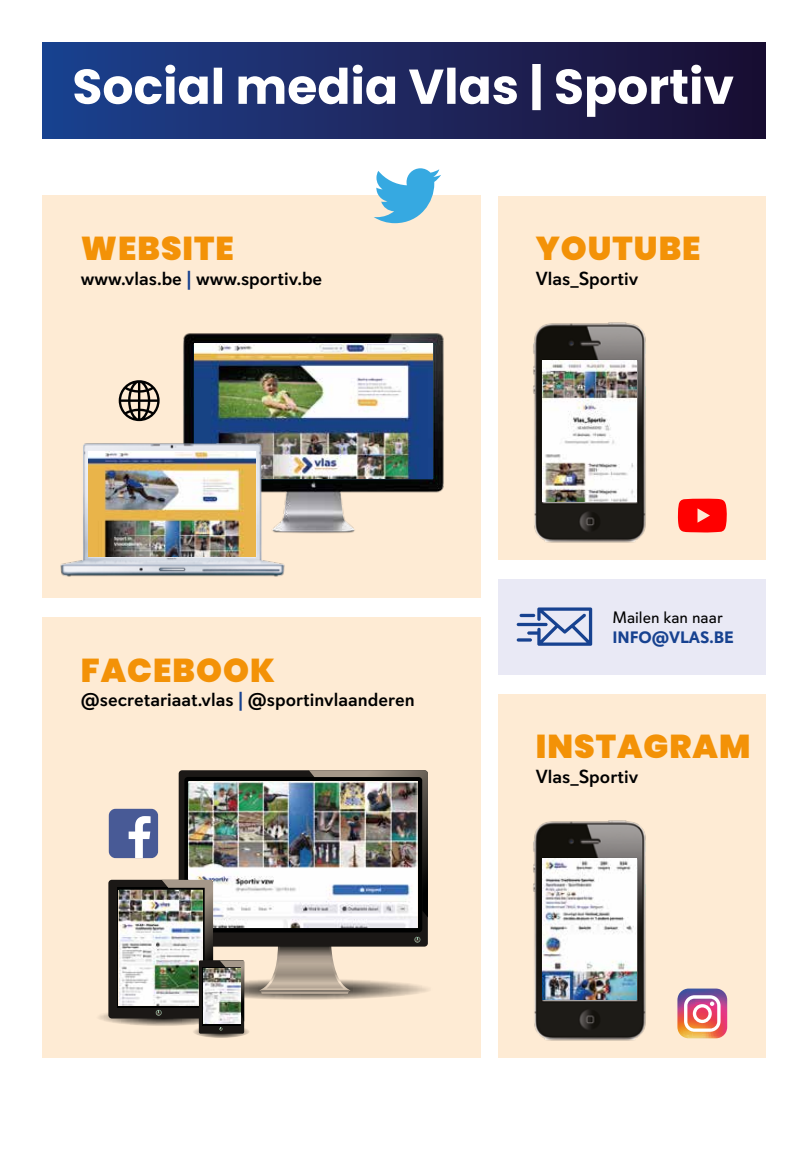
<style>
.page{position:relative;width:808px;height:1149px;background:#fff}
.page>*{position:absolute;margin:0;border:0;box-sizing:border-box;transform-origin:0 0}
.t1{font:900 33px "Poppins";letter-spacing:.03em;color:#f39207}
.t2{font:500 18.9px "Davis Sans";color:#000}
.t3{font:16.5px "Davis Sans";color:#000}
.t4{font:700 16.5px "Davis Sans";color:#174290}
.s1{color:#174290}
</style>
<div class="page">
<div style="left:43px;top:196px;width:437px;height:401px;background:#feebd4"></div>
<img style="left:183px;top:333px;width:261px;height:201px">
<img style="left:195px;top:343px;width:238px;height:135px">
<img style="left:60px;top:441px;width:227px;height:136px">
<img style="left:89px;top:451px;width:167px;height:105px">
<div style="left:43px;top:43px;width:722px;height:95px;background:linear-gradient(to right,#1d418e,#1c0d31)"></div>
<div style="left:497px;top:196px;width:268px;height:363px;background:#feebd4"></div>
<div style="left:43px;top:617px;width:437px;height:440px;background:#feebd4"></div>
<img style="left:244px;top:978px;width:184px;height:21px">
<div style="left:179px;top:770px;width:249px;height:176px;background:#1c1b1b;border-radius:3px"></div>
<div style="left:184px;top:776px;width:238px;height:156px;background:#010202;border-radius:3px"></div>
<svg style="left:309px;top:770px;width:119px;height:147px"></svg>
<svg style="left:414px;top:936px;width:7px;height:6px"></svg>
<svg style="left:259px;top:932px;width:92px;height:61px"></svg>
<img style="left:99px;top:1013px;width:100px;height:12px">
<div style="left:108px;top:879px;width:105px;height:139px;background:#1c1b1b;border-radius:4px"></div>
<svg style="left:117px;top:887px;width:82px;height:120px"></svg>
<svg style="left:162px;top:879px;width:51px;height:80px"></svg>
<svg style="left:156px;top:1009px;width:6px;height:6px"></svg>
<img style="left:193px;top:1024px;width:56px;height:13px">
<div style="left:199px;top:959px;width:45px;height:74px;background:#1c1b1b;border-radius:2px"></div>
<div style="left:202px;top:966px;width:39px;height:58px;background:#010202"></div>
<svg style="left:219px;top:960px;width:25px;height:70px"></svg>
<img style="left:119px;top:889px;width:84px;height:116px">
<img style="left:203px;top:968px;width:37px;height:55px">
<svg style="left:109px;top:808px;width:49px;height:50px;background:#707dab"></svg>
<img style="left:188px;top:781px;width:230px;height:146px">
<img style="left:533px;top:322px;width:113px;height:221px">
<img style="left:542px;top:360px;width:95px;height:142px">
<svg style="left:678px;top:498px;width:49px;height:34px;background:#fe1d1a"></svg>
<div style="left:497px;top:693px;width:268px;height:364px;background:#feebd4"></div>
<img style="left:533px;top:820px;width:113px;height:221px">
<img style="left:542px;top:858px;width:95px;height:141px">
<svg style="left:677px;top:988px;width:50px;height:49px;background:#d28593"></svg>
<div style="left:497px;top:578px;width:268px;height:96px;background:#e9e9f5"></div>
<svg style="left:527px;top:607px;width:65px;height:38px"></svg>
<svg style="left:517px;top:622px;width:31px;height:4px"></svg>
<svg style="left:519px;top:613px;width:16px;height:4px"></svg>
<hr style="left:517px;top:638px;width:15px;height:3px;background:#174290;border-radius:2px">
<svg style="left:374px;top:168px;width:67px;height:55px"></svg>
<svg style="left:119px;top:380px;width:41px;height:41px"></svg>
<svg style="left:74px;top:64px;width:659px;height:53px"></svg>
<h1 class="t1" style="left:81px;top:229px;width:155px">WEBSITE</h1>
<p class="t2" style="left:81px;top:267px;width:243px">www.vlas.be <span class="s1">|</span> www.sportiv.be</p>
<h1 class="t1" style="left:536px;top:229px;width:166px">YOUTUBE</h1>
<p class="t2" style="left:536px;top:267px;width:104px">Vlas_Sportiv</p>
<h1 class="t1" style="left:81px;top:650px;width:196px">FACEBOOK</h1>
<p class="t2" style="left:81px;top:688px;width:335px">@secretariaat.vlas <span class="s1">|</span> @sportinvlaanderen</p>
<p class="t3" style="left:612px;top:607px;width:112px">Mailen kan naar</p>
<p class="t4" style="left:612px;top:627px;width:123px">INFO@VLAS.BE</p>
<h1 class="t1" style="left:536px;top:727px;width:216px">INSTAGRAM</h1>
<p class="t2" style="left:536px;top:765px;width:104px">Vlas_Sportiv</p>
</div>
